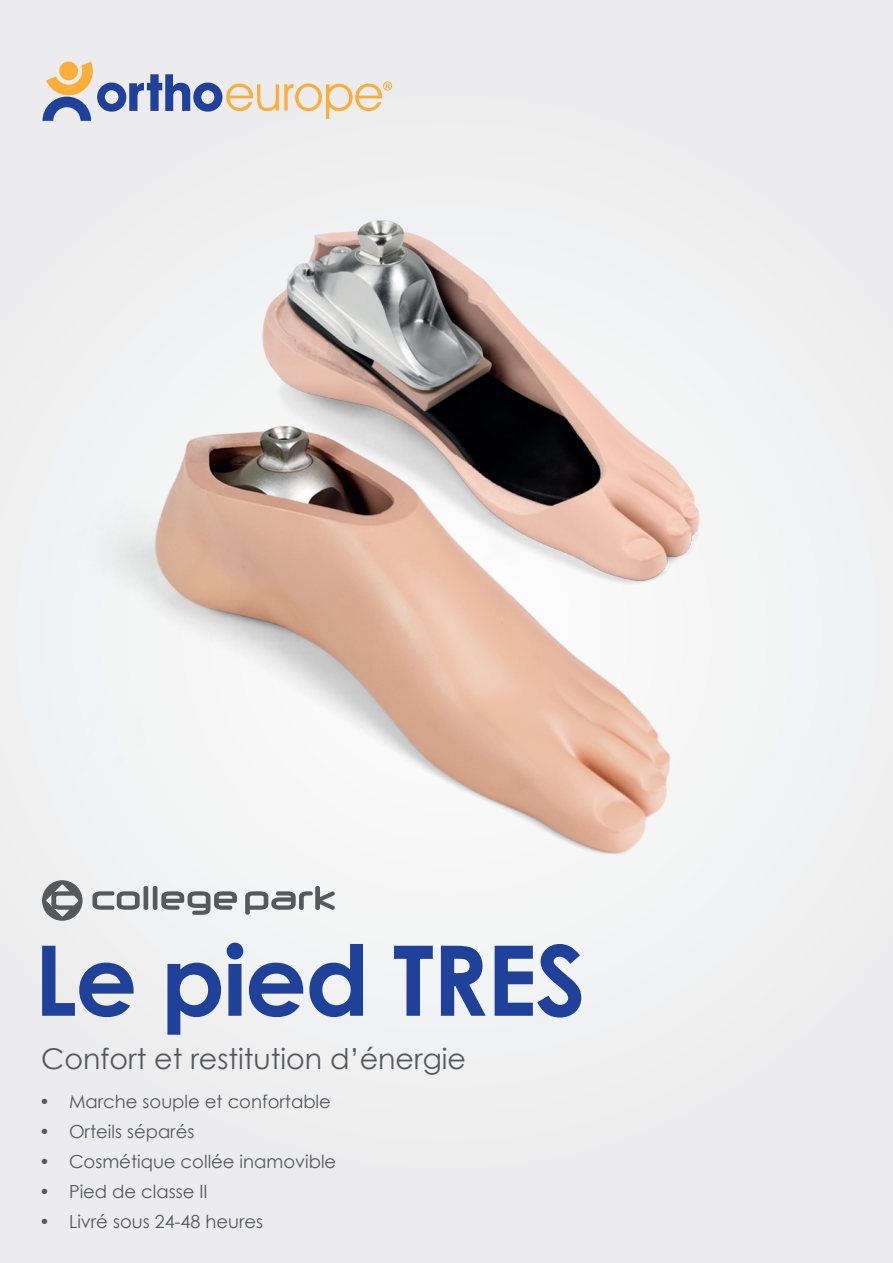
<style>
.page{position:relative;width:893px;height:1263px;background:#eeeeef}
.page>*{position:absolute;margin:0;border:0;box-sizing:border-box;transform-origin:0 0}
.t1{font:700 97.5px "Century Gothic";letter-spacing:-.02em;color:#20419a}
.t2{font:28.5px "Century Gothic";color:#57585a}
.t3{font:18px "Century Gothic";color:#57585a}
</style>
<div class="page">
<svg style="left:43px;top:62px;width:349px;height:59px"></svg>
<img style="left:133px;top:433px;width:537px;height:421px">
<img style="left:241px;top:220px;width:459px;height:377px">
<svg style="left:92px;top:886px;width:243px;height:29px"></svg>
<svg style="left:42px;top:880px;width:41px;height:41px"></svg>
<p class="t1" style="left:34px;top:906px;width:553px">Le pied TRES</p>
<p class="t2" style="left:41px;top:1039px;width:426px">Confort et restitution d’énergie</p>
<p class="t3" style="left:39px;top:1089px;width:293px">• Marche souple et confortable</p>
<p class="t3" style="left:39px;top:1119px;width:157px">• Orteils séparés</p>
<p class="t3" style="left:39px;top:1149px;width:299px">• Cosmétique collée inamovible</p>
<p class="t3" style="left:39px;top:1179px;width:170px">• Pied de classe II</p>
<p class="t3" style="left:39px;top:1209px;width:226px">• Livré sous 24-48 heures</p>
</div>
